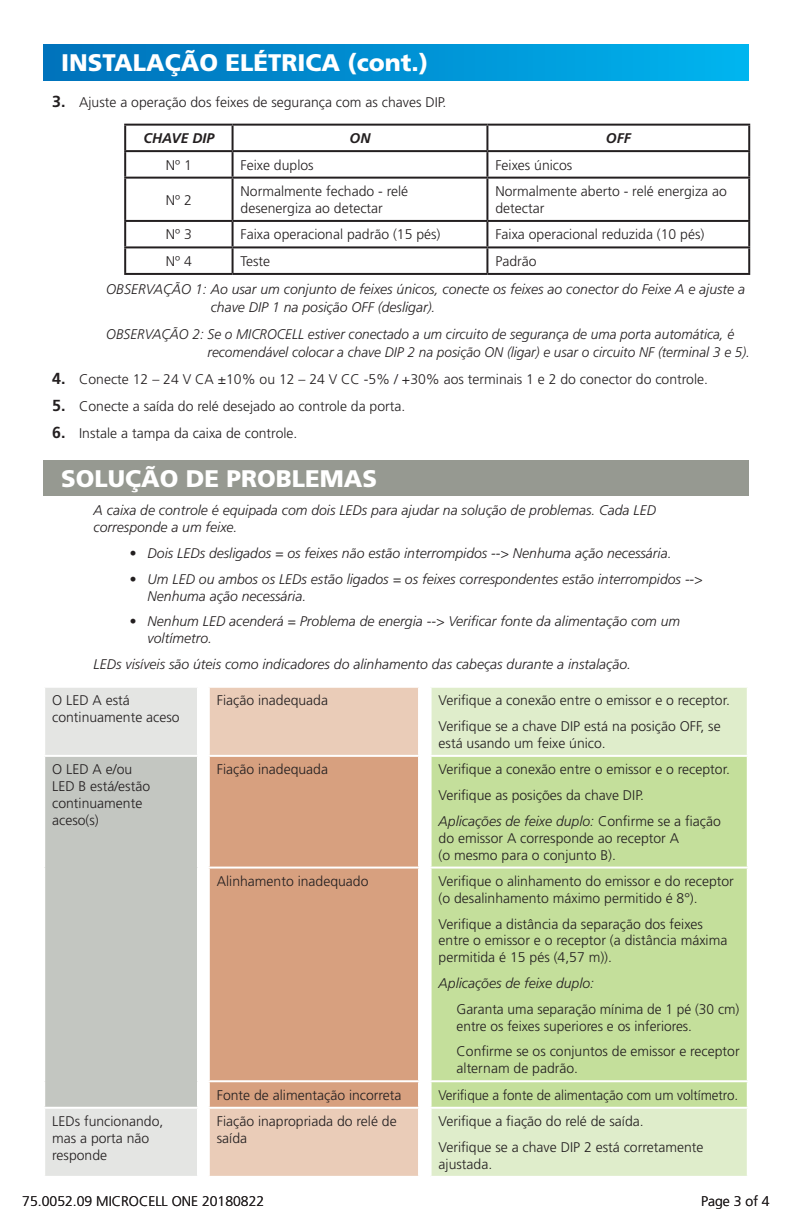
<style>
.page{position:relative;width:792px;height:1224px;background:#fff}
.page>*{position:absolute;margin:0;border:0;box-sizing:border-box;transform-origin:0 0}
.t1{font:900 24px "Frutiger LT Std";color:#fff}
.t2{font:300 14px/16.8px "Frutiger LT Std";color:#231f20}
.t3{font:italic 300 14px/16.8px "Frutiger LT Std";color:#231f20}
.t4{font:300 14px "Frutiger LT Std";color:#231f20;scale:.96 1}
.t5{font:italic 700 14px "Frutiger LT Std";color:#231f20}
.s1{font-weight:700;font-size:16px}
.s2{font-style:italic}
</style>
<div class="page">
<div style="left:43px;top:44px;width:706px;height:36px;background:linear-gradient(to right,#0070ba,#00b3ee)"></div>
<div style="left:43px;top:460px;width:706px;height:36px;background:#969991"></div>
<hr style="left:232px;top:126px;width:2px;height:24px;background:#231f20">
<hr style="left:486px;top:126px;width:2px;height:24px;background:#231f20">
<hr style="left:124px;top:150px;width:109px;height:2px;background:#231f20">
<hr style="left:233px;top:150px;width:254px;height:2px;background:#231f20">
<hr style="left:232px;top:152px;width:2px;height:25px;background:#231f20">
<hr style="left:487px;top:150px;width:263px;height:2px;background:#231f20">
<hr style="left:486px;top:152px;width:2px;height:25px;background:#231f20">
<hr style="left:124px;top:177px;width:109px;height:2px;background:#231f20">
<hr style="left:233px;top:177px;width:254px;height:2px;background:#231f20">
<hr style="left:232px;top:179px;width:2px;height:41px;background:#231f20">
<hr style="left:487px;top:177px;width:263px;height:2px;background:#231f20">
<hr style="left:486px;top:179px;width:2px;height:41px;background:#231f20">
<hr style="left:124px;top:220px;width:109px;height:2px;background:#231f20">
<hr style="left:233px;top:220px;width:254px;height:2px;background:#231f20">
<hr style="left:232px;top:222px;width:2px;height:24px;background:#231f20">
<hr style="left:487px;top:220px;width:263px;height:2px;background:#231f20">
<hr style="left:486px;top:222px;width:2px;height:24px;background:#231f20">
<hr style="left:124px;top:246px;width:109px;height:2px;background:#231f20">
<hr style="left:233px;top:246px;width:254px;height:2px;background:#231f20">
<hr style="left:232px;top:248px;width:2px;height:25px;background:#231f20">
<hr style="left:487px;top:246px;width:263px;height:2px;background:#231f20">
<hr style="left:486px;top:248px;width:2px;height:25px;background:#231f20">
<hr style="left:124px;top:124px;width:109px;height:2px;background:#231f20">
<hr style="left:124px;top:126px;width:2px;height:24px;background:#231f20">
<hr style="left:233px;top:124px;width:254px;height:2px;background:#231f20">
<hr style="left:487px;top:124px;width:263px;height:2px;background:#231f20">
<hr style="left:748px;top:126px;width:2px;height:24px;background:#231f20">
<hr style="left:124px;top:152px;width:2px;height:25px;background:#231f20">
<hr style="left:748px;top:152px;width:2px;height:25px;background:#231f20">
<hr style="left:124px;top:179px;width:2px;height:41px;background:#231f20">
<hr style="left:748px;top:179px;width:2px;height:41px;background:#231f20">
<hr style="left:124px;top:222px;width:2px;height:24px;background:#231f20">
<hr style="left:748px;top:222px;width:2px;height:24px;background:#231f20">
<hr style="left:124px;top:248px;width:2px;height:25px;background:#231f20">
<hr style="left:748px;top:248px;width:2px;height:25px;background:#231f20">
<hr style="left:124px;top:273px;width:109px;height:2px;background:#231f20">
<hr style="left:233px;top:273px;width:254px;height:2px;background:#231f20">
<hr style="left:487px;top:273px;width:263px;height:2px;background:#231f20">
<div style="left:45px;top:688px;width:152px;height:488px;background:#e4e5e3"></div>
<div style="left:210px;top:688px;width:208px;height:488px;background:#eaccb8"></div>
<div style="left:432px;top:688px;width:315px;height:488px;background:#dfedcb"></div>
<div style="left:44px;top:756px;width:154px;height:352px;background:#c3c6c1"></div>
<div style="left:210px;top:757px;width:208px;height:350px;background:#d7a07f"></div>
<div style="left:432px;top:757px;width:315px;height:350px;background:#c4df9b"></div>
<hr style="left:43px;top:755px;width:156px;height:2px;background:#fff">
<hr style="left:43px;top:757px;width:2px;height:111px;background:#fff">
<hr style="left:197px;top:757px;width:2px;height:111px;background:#fff">
<hr style="left:208px;top:755px;width:212px;height:2px;background:#fff">
<hr style="left:430px;top:755px;width:319px;height:2px;background:#fff">
<hr style="left:43px;top:868px;width:2px;height:213px;background:#fff">
<hr style="left:197px;top:868px;width:2px;height:213px;background:#fff">
<hr style="left:208px;top:867px;width:212px;height:2px;background:#fff">
<hr style="left:430px;top:867px;width:319px;height:2px;background:#fff">
<hr style="left:43px;top:1081px;width:2px;height:26px;background:#fff">
<hr style="left:197px;top:1081px;width:2px;height:26px;background:#fff">
<hr style="left:208px;top:1080px;width:212px;height:2px;background:#fff">
<hr style="left:430px;top:1080px;width:319px;height:2px;background:#fff">
<hr style="left:43px;top:1107px;width:156px;height:2px;background:#fff">
<hr style="left:208px;top:1107px;width:212px;height:2px;background:#fff">
<hr style="left:430px;top:1107px;width:319px;height:2px;background:#fff">
<p class="t1" style="left:61px;top:48px;width:369px">INSTALAÇÃO ELÉTRICA (cont.)</p>
<p class="t2" style="left:52px;top:94px;width:396px"><span class="s1">3.</span> Ajuste a operação dos feixes de segurança com as chaves DIP.</p>
<p class="t5" style="left:144px;top:130px;width:72px">CHAVE DIP</p>
<p class="t5" style="left:350px;top:130px;width:22px">ON</p>
<p class="t5" style="left:606px;top:130px;width:26px">OFF</p>
<p class="t2" style="left:166px;top:157px;width:28px">Nº 1</p>
<p class="t2" style="left:241px;top:157px;width:75px">Feixe duplos</p>
<p class="t2" style="left:495px;top:157px;width:78px">Feixes únicos</p>
<p class="t2" style="left:166px;top:192px;width:28px">Nº 2</p>
<p class="t2" style="left:241px;top:183px;width:169px">Normalmente fechado - relé desenergiza ao detectar</p>
<p class="t2" style="left:495px;top:183px;width:233px">Normalmente aberto - relé energiza ao detectar</p>
<p class="t2" style="left:166px;top:226px;width:28px">Nº 3</p>
<p class="t2" style="left:241px;top:226px;width:201px">Faixa operacional padrão (15 pés)</p>
<p class="t2" style="left:495px;top:226px;width:211px">Faixa operacional reduzida (10 pés)</p>
<p class="t2" style="left:166px;top:253px;width:28px">Nº 4</p>
<p class="t2" style="left:241px;top:253px;width:31px">Teste</p>
<p class="t2" style="left:495px;top:253px;width:43px">Padrão</p>
<p class="t3" style="left:211px;top:280px;width:536px;line-height:18px;text-indent:-105px">OBSERVAÇÃO 1: Ao usar um conjunto de feixes únicos, conecte os feixes ao conector do Feixe A e ajuste a chave DIP 1 na posição OFF (desligar).</p>
<p class="t3" style="left:208px;top:325px;width:544px;line-height:18px;text-indent:-101px">OBSERVAÇÃO 2: Se o MICROCELL estiver conectado a um circuito de segurança de uma porta automática, é recomendável colocar a chave DIP 2 na posição ON (ligar) e usar o circuito NF (terminal 3 e 5).</p>
<p class="t2" style="left:52px;top:371px;width:657px"><span class="s1">4.</span> Conecte 12 – 24 V CA ±10% ou 12 – 24 V CC -5% / +30% aos terminais 1 e 2 do conector do controle.</p>
<p class="t2" style="left:52px;top:398px;width:355px"><span class="s1">5.</span> Conecte a saída do relé desejado ao controle da porta.</p>
<p class="t2" style="left:52px;top:425px;width:247px"><span class="s1">6.</span> Instale a tampa da caixa de controle.</p>
<p class="t1" style="left:61px;top:464px;width:318px">SOLUÇÃO DE PROBLEMAS</p>
<p class="t3" style="left:94px;top:502px;width:564px">A caixa de controle é equipada com dois LEDs para ajudar na solução de problemas. Cada LED corresponde a um feixe.</p>
<p class="t3" style="left:130px;top:545px;width:544px">• Dois LEDs desligados = os feixes não estão interrompidos --&gt; Nenhuma ação necessária.</p>
<p class="t3" style="left:148px;top:571px;width:557px;text-indent:-18px">• Um LED ou ambos os LEDs estão ligados = os feixes correspondentes estão interrompidos --&gt;<br>Nenhuma ação necessária.</p>
<p class="t3" style="left:148px;top:613px;width:534px;text-indent:-18px">• Nenhum LED acenderá = Problema de energia --&gt; Verificar fonte da alimentação com um voltímetro.</p>
<p class="t3" style="left:94px;top:656px;width:539px">LEDs visíveis são úteis como indicadores do alinhamento das cabeças durante a instalação.</p>
<p class="t2" style="left:52px;top:692px;width:129px">O LED A está continuamente aceso</p>
<p class="t2" style="left:217px;top:692px;width:113px">Fiação inadequada</p>
<p class="t2" style="left:439px;top:692px;width:293px">Verifique a conexão entre o emissor e o receptor.</p>
<p class="t2" style="left:439px;top:718px;width:284px">Verifique se a chave DIP está na posição OFF, se está usando um feixe único.</p>
<p class="t2" style="left:52px;top:761px;width:100px">O LED A e/ou<br>LED B está/estão continuamente aceso(s)</p>
<p class="t2" style="left:217px;top:761px;width:113px">Fiação inadequada</p>
<p class="t2" style="left:439px;top:761px;width:293px">Verifique a conexão entre o emissor e o receptor.</p>
<p class="t2" style="left:439px;top:787px;width:207px">Verifique as posições da chave DIP.</p>
<p class="t2" style="left:439px;top:813px;width:284px"><span class="s2">Aplicações de feixe duplo:</span> Confirme se a fiação do emissor A corresponde ao receptor A<br>(o mesmo para o conjunto B).</p>
<p class="t2" style="left:217px;top:873px;width:153px">Alinhamento inadequado</p>
<p class="t2" style="left:439px;top:873px;width:297px">Verifique o alinhamento do emissor e do receptor (o desalinhamento máximo permitido é 8°).</p>
<p class="t2" style="left:439px;top:916px;width:290px">Verifique a distância da separação dos feixes entre o emissor e o receptor (a distância máxima permitida é 15 pés (4,57 m)).</p>
<p class="t3" style="left:439px;top:975px;width:157px">Aplicações de feixe duplo:</p>
<p class="t2" style="left:457px;top:1001px;width:284px">Garanta uma separação mínima de 1 pé (30 cm) entre os feixes superiores e os inferiores.</p>
<p class="t2" style="left:457px;top:1043px;width:285px">Confirme se os conjuntos de emissor e receptor alternam de padrão.</p>
<p class="t2" style="left:217px;top:1087px;width:186px">Fonte de alimentação incorreta</p>
<p class="t4" style="left:439px;top:1087px;width:314px">Verifique a fonte de alimentação com um voltímetro.</p>
<p class="t2" style="left:52px;top:1113px;width:113px">LEDs funcionando, mas a porta não responde</p>
<p class="t2" style="left:217px;top:1113px;width:181px">Fiação inapropriada do relé de saída</p>
<p class="t2" style="left:439px;top:1113px;width:207px">Verifique a fiação do relé de saída.</p>
<p class="t2" style="left:439px;top:1139px;width:266px">Verifique se a chave DIP 2 está corretamente ajustada.</p>
<p class="t2" style="left:22px;top:1193px;width:244px">75.0052.09 MICROCELL ONE 20180822</p>
<p class="t2" style="left:701px;top:1193px;width:70px">Page 3 of 4</p>
</div>
